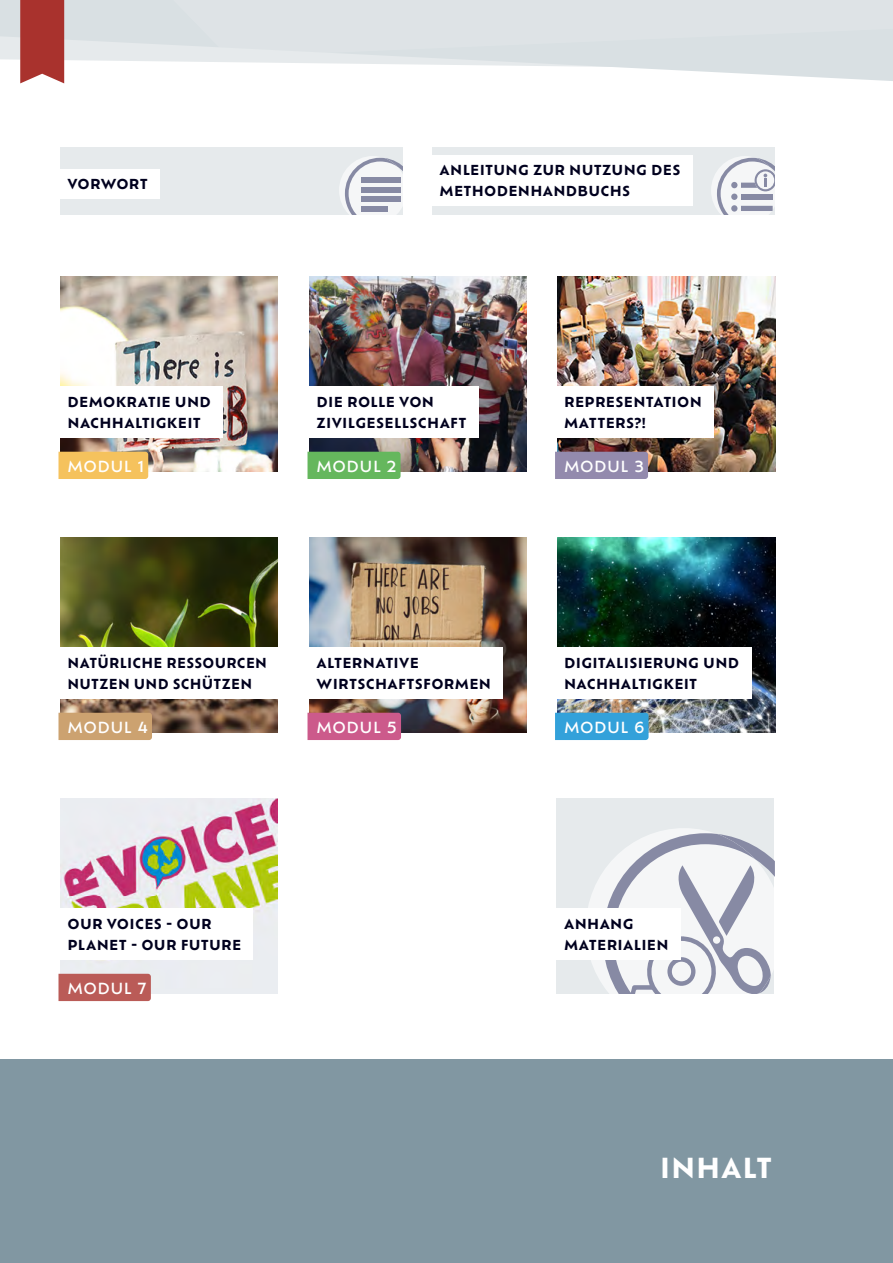
<style>
.page{position:relative;width:893px;height:1263px;background:#fff}
.page>*{position:absolute;margin:0;border:0;box-sizing:border-box;transform-origin:0 0}
.Modul{font:700 27px "Ofelia Text";letter-spacing:.025em;color:#fff}
.Modul_7{font:500 15px "Ofelia Text";letter-spacing:.03em;color:#fff}
.Modul_5{font:500 15px "Ofelia Text";letter-spacing:.03em;color:#fff}
.Modul_6{font:500 15px "Ofelia Text";letter-spacing:.03em;color:#fff}
.Modul_4{font:500 15px "Ofelia Text";letter-spacing:.03em;color:#fff}
.Modul_3{font:500 15px "Ofelia Text";letter-spacing:.03em;color:#fff}
.Modul_1{font:500 15px "Ofelia Text";letter-spacing:.03em;color:#fff}
.Modul_2{font:500 15px "Ofelia Text";letter-spacing:.03em;color:#fff}
.Modultitel{font:700 13.5px/21.8px "Ofelia Text";letter-spacing:.02em;color:#00001e}
.Modultitel_ohne_Zeil{font:700 13.5px/21px "Ofelia Text";letter-spacing:.02em;color:#00001e}
</style>
<div class="page">
<svg style="left:0;top:0;width:893px;height:83px"></svg>
<div style="left:124px;top:0;width:769px;height:57px;background:#dee3e6"></div>
<div style="left:556px;top:798px;width:218px;height:195px;background:#e6eaec"></div>
<svg style="left:588px;top:828px;width:186px;height:165px"></svg>
<div style="left:555px;top:908px;width:126px;height:52px;background:#fff"></div>
<img style="left:60px;top:798px;width:218px;height:195px">
<div style="left:58px;top:908px;width:195px;height:52px;background:#fff"></div>
<div style="left:58px;top:974px;width:93px;height:27px;background:#ba5b57"></div>
<img style="left:557px;top:537px;width:218px;height:195px">
<div style="left:555px;top:647px;width:196px;height:52px;background:#fff"></div>
<div style="left:555px;top:713px;width:94px;height:27px;background:#33a1da"></div>
<img style="left:309px;top:537px;width:218px;height:195px">
<div style="left:308px;top:713px;width:93px;height:27px;background:#cc5a8b"></div>
<div style="left:308px;top:647px;width:195px;height:52px;background:#fff"></div>
<img style="left:60px;top:537px;width:218px;height:195px">
<div style="left:58px;top:647px;width:221px;height:52px;background:#fff"></div>
<div style="left:58px;top:713px;width:94px;height:27px;background:#cca270"></div>
<img style="left:557px;top:276px;width:218px;height:195px">
<div style="left:555px;top:386px;width:159px;height:52px;background:#fff"></div>
<div style="left:555px;top:452px;width:93px;height:27px;background:#938aad"></div>
<img style="left:309px;top:276px;width:218px;height:195px">
<div style="left:308px;top:386px;width:171px;height:52px;background:#fff"></div>
<div style="left:308px;top:452px;width:93px;height:27px;background:#65b75d"></div>
<img style="left:60px;top:276px;width:218px;height:195px">
<div style="left:58px;top:452px;width:90px;height:27px;background:#f5c25d"></div>
<div style="left:58px;top:386px;width:165px;height:52px;background:#fff"></div>
<div style="left:60px;top:147px;width:342px;height:67px;background:#e6eaec"></div>
<svg style="left:339px;top:156px;width:63px;height:58px"></svg>
<div style="left:361px;top:178px;width:39px;height:5px;background:#878aa4"></div>
<div style="left:361px;top:187px;width:39px;height:5px;background:#878aa4"></div>
<div style="left:361px;top:197px;width:39px;height:5px;background:#878aa4"></div>
<div style="left:361px;top:206px;width:27px;height:5px;background:#878aa4"></div>
<div style="left:58px;top:169px;width:102px;height:30px;background:#fff"></div>
<div style="left:432px;top:147px;width:342px;height:67px;background:#e6eaec"></div>
<svg style="left:711px;top:156px;width:63px;height:58px"></svg>
<div style="left:430px;top:155px;width:262px;height:51px;background:#fff"></div>
<div style="left:0;top:1059px;width:892px;height:204px;background:#8197a2"></div>
<svg style="left:20px;top:0;width:44px;height:83px;background:#ad3d39"></svg>
<p class="Modultitel" style="left:68px;top:172px;width:82px">VORWORT</p>
<p class="Modultitel_ohne_Zeil" style="left:440px;top:159px;width:242px">ANLEITUNG ZUR NUTZUNG DES<br>METHODENHANDBUCHS</p>
<p class="Modultitel" style="left:68px;top:390px;width:145px">DEMOKRATIE UND<br>NACHHALTIGKEIT</p>
<p class="Modultitel" style="left:317px;top:390px;width:152px">DIE ROLLE VON<br>ZIVILGESELLSCHAFT</p>
<p class="Modul_1" style="left:68px;top:455px;width:78px">MODUL 1</p>
<p class="Modul_2" style="left:317px;top:455px;width:81px">MODUL 2</p>
<p class="Modultitel" style="left:564px;top:390px;width:139px">REPRESENTATION<br>MATTERS?!</p>
<p class="Modul_3" style="left:564px;top:455px;width:81px">MODUL 3</p>
<p class="Modultitel" style="left:68px;top:651px;width:201px">NATÜRLICHE RESSOURCEN<br>NUTZEN UND SCHÜTZEN</p>
<p class="Modul_4" style="left:68px;top:716px;width:82px">MODUL 4</p>
<p class="Modultitel" style="left:317px;top:651px;width:176px">ALTERNATIVE<br>WIRTSCHAFTSFORMEN</p>
<p class="Modultitel" style="left:564px;top:651px;width:177px">DIGITALISIERUNG UND<br>NACHHALTIGKEIT</p>
<p class="Modul_5" style="left:317px;top:716px;width:82px">MODUL 5</p>
<p class="Modul_6" style="left:564px;top:716px;width:82px">MODUL 6</p>
<p class="Modultitel" style="left:68px;top:912px;width:175px">OUR VOICES - OUR<br>PLANET - OUR FUTURE</p>
<p class="Modul_7" style="left:68px;top:977px;width:81px">MODUL 7</p>
<p class="Modultitel" style="left:564px;top:912px;width:106px">ANHANG<br>MATERIALIEN</p>
<p class="Modul" style="left:660px;top:1148px;width:114px">INHALT</p>
</div>
